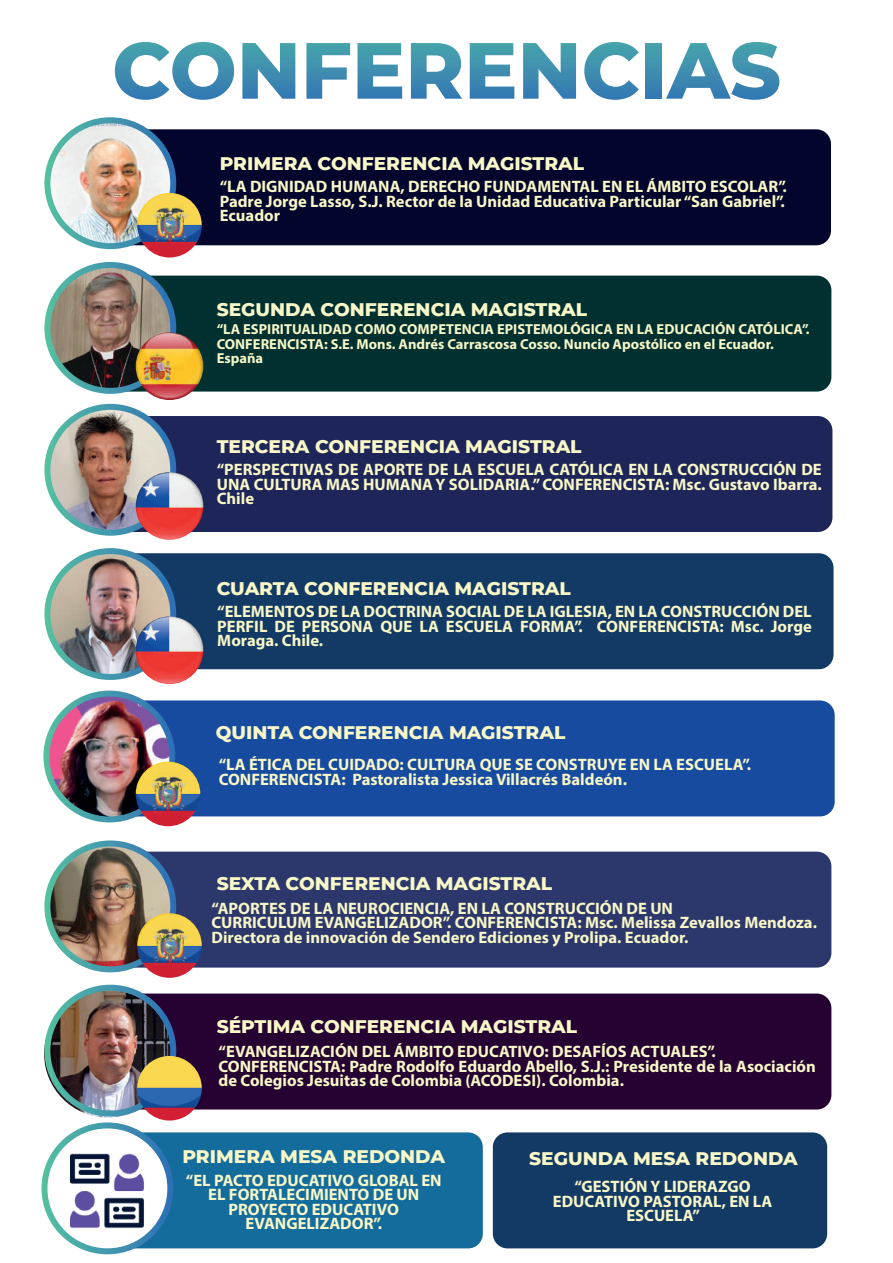
<style>
.page{position:relative;width:893px;height:1263px;background:#fff}
.page>*{position:absolute;margin:0;border:0;box-sizing:border-box;transform-origin:0 0}
.t1{font:800 18.6px "Montserrat";color:#f8f7c7}
.t2{font:700 16.5px/14.5px "Myriad Pro";color:#f8f7c7}
.t3{font:700 14.55px/14.5px "Myriad Pro";color:#f8f7c7}
</style>
<div class="page">
<svg style="left:115px;top:42px;width:119px;height:58px"></svg>
<svg style="left:242px;top:43px;width:53px;height:56px"></svg>
<svg style="left:306px;top:43px;width:44px;height:56px"></svg>
<svg style="left:357px;top:43px;width:45px;height:56px"></svg>
<svg style="left:411px;top:43px;width:51px;height:56px"></svg>
<svg style="left:470px;top:43px;width:44px;height:56px"></svg>
<svg style="left:523px;top:43px;width:53px;height:56px"></svg>
<svg style="left:584px;top:42px;width:55px;height:58px"></svg>
<div style="left:646px;top:43px;width:16px;height:56px;background:linear-gradient(to bottom,#47a4ab,#3578b4)"></div>
<svg style="left:666px;top:42px;width:113px;height:58px"></svg>
<div style="left:85px;top:129px;width:746px;height:116px;background:#04052c;border-radius:15px"></div>
<img style="left:48px;top:119px;width:128px;height:128px;border-radius:64px">
<div style="left:44px;top:117px;width:132px;height:132px;border:6px solid #fff;border-radius:50%"></div>
<img style="left:137px;top:193px;width:65px;height:65px;border-radius:32px">
<div style="left:93px;top:276px;width:738px;height:116px;background:#013031;border-radius:15px"></div>
<img style="left:49px;top:264px;width:127px;height:128px">
<div style="left:44px;top:262px;width:132px;height:132px;border:6px solid #fff;border-radius:50%"></div>
<img style="left:136px;top:332px;width:67px;height:68px;border-radius:34px">
<div style="left:92px;top:700px;width:743px;height:116px;background:#164ba0;border-radius:15px"></div>
<img style="left:47px;top:692px;width:128px;height:128px;border-radius:64px">
<div style="left:43px;top:691px;width:132px;height:131px;border:6px solid #fff;border-radius:50%"></div>
<div style="left:93px;top:553px;width:740px;height:116px;background:#133a65;border-radius:15px"></div>
<img style="left:51px;top:551px;width:125px;height:127px">
<div style="left:44px;top:548px;width:132px;height:132px;border:6px solid #fff;border-radius:50%"></div>
<img style="left:136px;top:616px;width:67px;height:68px;border-radius:34px">
<div style="left:93px;top:416px;width:739px;height:116px;background:#1e2659;border-radius:15px"></div>
<img style="left:49px;top:406px;width:127px;height:128px">
<div style="left:44px;top:404px;width:132px;height:132px;border:6px solid #fff;border-radius:50%"></div>
<img style="left:136px;top:472px;width:67px;height:68px;border-radius:34px">
<div style="left:93px;top:852px;width:738px;height:115px;background:#2c376c;border-radius:15px"></div>
<img style="left:46px;top:845px;width:127px;height:127px">
<div style="left:44px;top:840px;width:132px;height:132px;border:6px solid #fff;border-radius:50%"></div>
<img style="left:137px;top:913px;width:65px;height:65px;border-radius:32px">
<div style="left:93px;top:993px;width:738px;height:116px;background:#250232;border-radius:15px"></div>
<img style="left:44px;top:990px;width:128px;height:127px;border-radius:64px">
<div style="left:44px;top:985px;width:132px;height:131px;border:6px solid #fff;border-radius:50%"></div>
<img style="left:137px;top:1056px;width:65px;height:64px;border-radius:32px">
<div style="left:76px;top:1132px;width:407px;height:116px;background:#146c9c;border-radius:15px"></div>
<div style="left:493px;top:1132px;width:334px;height:116px;background:#133a65;border-radius:15px"></div>
<svg style="left:46px;top:1127px;width:123px;height:128px"></svg>
<img style="left:59px;top:1148px;width:89px;height:88px">
<div style="left:41px;top:1122px;width:132px;height:132px;border:6px solid #fff;border-radius:50%"></div>
<img style="left:136px;top:762px;width:64px;height:64px;border-radius:32px">
<p class="t1" style="left:220px;top:150px;width:366px">PRIMERA CONFERENCIA MAGISTRAL</p>
<p class="t2" style="left:220px;top:179px;width:569px">“LA DIGNIDAD HUMANA, DERECHO FUNDAMENTAL EN EL ÁMBITO ESCOLAR”.<br>Padre Jorge Lasso, S.J. Rector de la Unidad Educativa Particular “San Gabriel”.<br>Ecuador</p>
<p class="t1" style="left:217px;top:295px;width:372px">SEGUNDA CONFERENCIA MAGISTRAL</p>
<p class="t3" style="left:217px;top:322px;width:594px">“LA ESPIRITUALIDAD COMO COMPETENCIA EPISTEMOLÓGICA EN LA EDUCACIÓN CATÓLICA”.<br>CONFERENCISTA: S.E. Mons. Andrés Carrascosa Cosso. Nuncio Apostólico en el Ecuador.<br>España</p>
<p class="t1" style="left:217px;top:432px;width:366px">TERCERA CONFERENCIA MAGISTRAL</p>
<p class="t2" style="left:217px;top:462px;width:607px;text-align:justify">“PERSPECTIVAS DE APORTE DE LA ESCUELA CATÓLICA EN LA CONSTRUCCIÓN DE UNA CULTURA MAS HUMANA Y SOLIDARIA.” CONFERENCISTA: Msc. Gustavo Ibarra.<br>Chile</p>
<p class="t1" style="left:217px;top:574px;width:356px">CUARTA CONFERENCIA MAGISTRAL</p>
<p class="t2" style="left:217px;top:604px;width:596px;text-align:justify">“ELEMENTOS DE LA DOCTRINA SOCIAL DE LA IGLESIA, EN LA CONSTRUCCIÓN DEL PERFIL DE PERSONA QUE LA ESCUELA FORMA”. CONFERENCISTA: Msc. Jorge Moraga. Chile.</p>
<p class="t1" style="left:216px;top:719px;width:351px">QUINTA CONFERENCIA MAGISTRAL</p>
<p class="t2" style="left:219px;top:757px;width:534px">“LA ÉTICA DEL CUIDADO: CULTURA QUE SE CONSTRUYE EN LA ESCUELA”.<br>CONFERENCISTA: Pastoralista Jessica Villacrés Baldeón.</p>
<p class="t1" style="left:217px;top:870px;width:337px">SEXTA CONFERENCIA MAGISTRAL</p>
<p class="t2" style="left:211px;top:900px;width:607px">“APORTES DE LA NEUROCIENCIA, EN LA CONSTRUCCIÓN DE UN<br>CURRICULUM EVANGELIZADOR”. CONFERENCISTA: Msc. Melissa Zevallos Mendoza.<br>Directora de innovación de Sendero Ediciones y Prolipa. Ecuador.</p>
<p class="t1" style="left:217px;top:1013px;width:362px">SÉPTIMA CONFERENCIA MAGISTRAL</p>
<p class="t2" style="left:219px;top:1044px;width:599px">“EVANGELIZACIÓN DEL ÁMBITO EDUCATIVO: DESAFÍOS ACTUALES”.<br>CONFERENCISTA: Padre Rodolfo Eduardo Abello, S.J.: Presidente de la Asociación de Colegios Jesuitas de Colombia (ACODESI). Colombia.</p>
<p class="t1" style="left:182px;top:1143px;width:264px">PRIMERA MESA REDONDA</p>
<p class="t2" style="left:186px;top:1172px;width:257px;text-align:center">“EL PACTO EDUCATIVO GLOBAL EN<br>EL FORTALECIMIENTO DE UN<br>PROYECTO EDUCATIVO<br>EVANGELIZADOR”.</p>
<p class="t1" style="left:529px;top:1145px;width:270px">SEGUNDA MESA REDONDA</p>
<p class="t2" style="left:553px;top:1179px;width:221px;text-align:center">“GESTIÓN Y LIDERAZGO<br>EDUCATIVO PASTORAL, EN LA<br>ESCUELA”</p>
</div>
